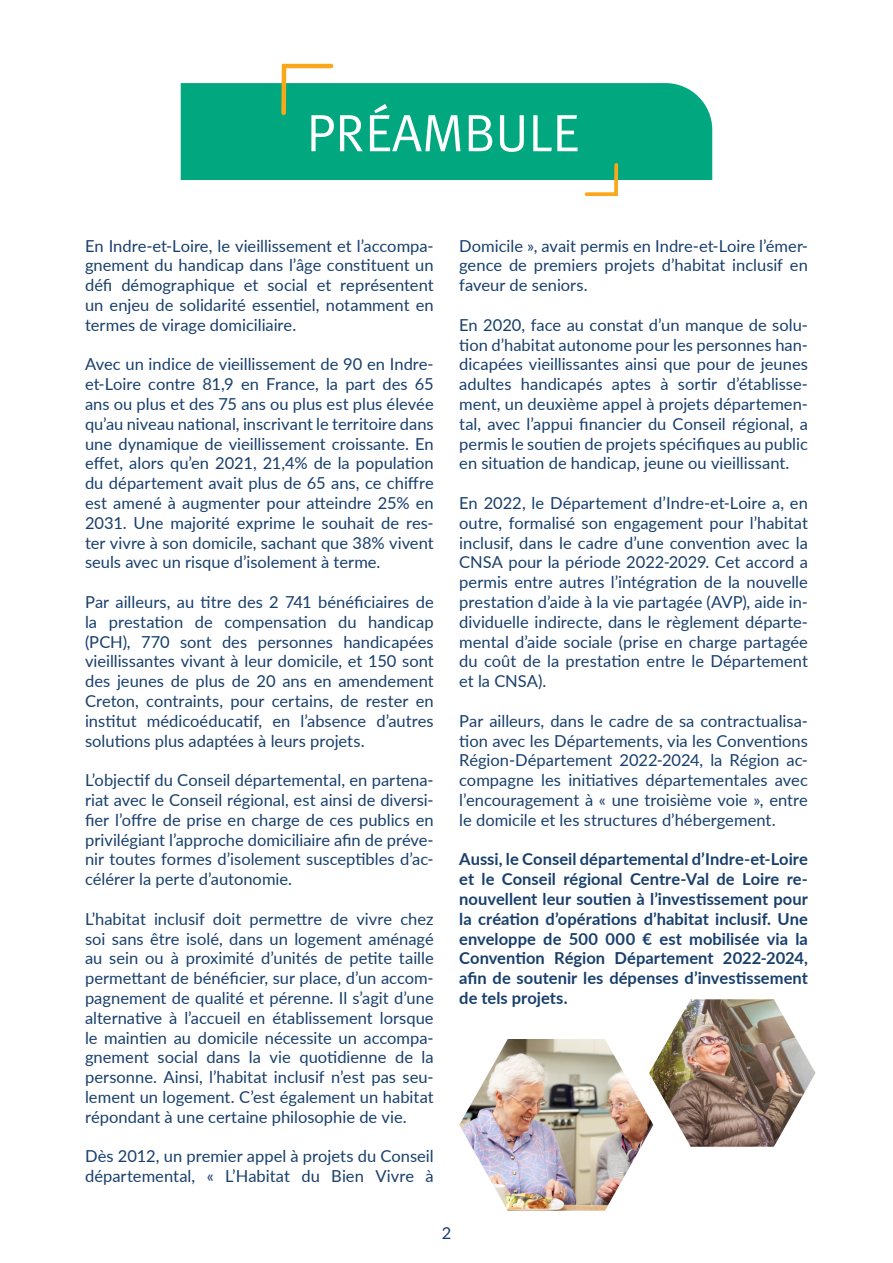
<style>
.page{position:relative;width:893px;height:1263px;background:#fff}
.page>*{position:absolute;margin:0;border:0;box-sizing:border-box;transform-origin:0 0}
.t1{font:52.5px "Meta Plus";color:#fff}
.texte{font:16.5px/19.8px "Lato";color:#183f6c;text-align:justify}
.t2{font:700 16.5px/19.8px "Lato";letter-spacing:.005em;color:#183f6c;text-align:justify}
</style>
<div class="page">
<div style="left:181px;top:83px;width:531px;height:97px;background:#00a77f"></div>
<svg style="left:583px;top:161px;width:37px;height:36px"></svg>
<svg style="left:279px;top:63px;width:57px;height:54px"></svg>
<img style="left:459px;top:1039px;width:190px;height:172px">
<img style="left:649px;top:999px;width:166px;height:148px">
<p class="t1" style="left:307px;top:103px;width:274px">PRÉAMBULE</p>
<p class="texte" style="left:85px;top:235px;width:350px">En Indre-et-Loire, le vieillissement et l’accompa&shy;gnement du handicap dans l’âge constituent un défi démographique et social et représentent un enjeu de solidarité essentiel, notamment en termes de virage domiciliaire.</p>
<p class="texte" style="left:85px;top:354px;width:350px">Avec un indice de vieillissement de 90 en Indre&shy;et-Loire contre 81,9 en France, la part des 65 ans ou plus et des 75 ans ou plus est plus élevée qu’au niveau national, inscrivant le territoire dans une dynamique de vieillissement croissante. En effet, alors qu’en 2021, 21,4% de la population du département avait plus de 65 ans, ce chiffre est amené à augmenter pour atteindre 25% en 2031. Une majorité exprime le souhait de res&shy;ter vivre à son domicile, sachant que 38% vivent seuls avec un risque d’isolement à terme.</p>
<p class="texte" style="left:85px;top:591px;width:350px">Par ailleurs, au titre des 2 741 bénéficiaires de la prestation de compensation du handicap (PCH), 770 sont des personnes handicapées vieillissantes vivant à leur domicile, et 150 sont des jeunes de plus de 20 ans en amendement Creton, contraints, pour certains, de rester en institut médicoéducatif, en l’absence d’autres solutions plus adaptées à leurs projets.</p>
<p class="texte" style="left:85px;top:770px;width:350px">L’objectif du Conseil départemental, en partena&shy;riat avec le Conseil régional, est ainsi de diversi&shy;fier l’offre de prise en charge de ces publics en privilégiant l’approche domiciliaire afin de préve&shy;nir toutes formes d’isolement susceptibles d’ac&shy;célérer la perte d’autonomie.</p>
<p class="texte" style="left:85px;top:908px;width:350px">L’habitat inclusif doit permettre de vivre chez soi sans être isolé, dans un logement aménagé au sein ou à proximité d’unités de petite taille permettant de bénéficier, sur place, d’un accom&shy;pagnement de qualité et pérenne. Il s’agit d’une alternative à l’accueil en établissement lorsque le maintien au domicile nécessite un accompa&shy;gnement social dans la vie quotidienne de la personne. Ainsi, l’habitat inclusif n’est pas seu&shy;lement un logement. C’est également un habitat répondant à une certaine philosophie de vie.</p>
<p class="texte" style="left:85px;top:1146px;width:350px">Dès 2012, un premier appel à projets du Conseil départemental, « L’Habitat du Bien Vivre à</p>
<p class="texte" style="left:459px;top:235px;width:350px">Domicile », avait permis en Indre-et-Loire l’émer&shy;gence de premiers projets d’habitat inclusif en faveur de seniors.</p>
<p class="texte" style="left:459px;top:314px;width:350px">En 2020, face au constat d’un manque de solu&shy;tion d’habitat autonome pour les personnes han&shy;dicapées vieillissantes ainsi que pour de jeunes adultes handicapés aptes à sortir d’établisse&shy;ment, un deuxième appel à projets départemen&shy;tal, avec l’appui financier du Conseil régional, a permis le soutien de projets spécifiques au public en situation de handicap, jeune ou vieillissant.</p>
<p class="texte" style="left:459px;top:492px;width:350px">En 2022, le Département d’Indre-et-Loire a, en outre, formalisé son engagement pour l’habitat inclusif, dans le cadre d’une convention avec la CNSA pour la période 2022-2029. Cet accord a permis entre autres l’intégration de la nouvelle prestation d’aide à la vie partagée (AVP), aide in&shy;dividuelle indirecte, dans le règlement départe&shy;mental d’aide sociale (prise en charge partagée du coût de la prestation entre le Département et la CNSA).</p>
<p class="texte" style="left:459px;top:710px;width:350px">Par ailleurs, dans le cadre de sa contractualisa&shy;tion avec les Départements, via les Conventions Région-Département 2022-2024, la Région ac&shy;compagne les initiatives départementales avec l’encouragement à « une troisième voie », entre le domicile et les structures d’hébergement.</p>
<p class="t2" style="left:459px;top:849px;width:350px">Aussi, le Conseil départemental d’Indre-et-Loire et le Conseil régional Centre-Val de Loire re&shy;nouvellent leur soutien à l’investissement pour la création d’opérations d’habitat inclusif. Une enveloppe de 500 000 € est mobilisée via la Convention Région Département 2022-2024, afin de soutenir les dépenses d’investissement de tels projets.</p>
<p class="texte" style="left:442px;top:1222px;width:11px">2</p>
</div>
